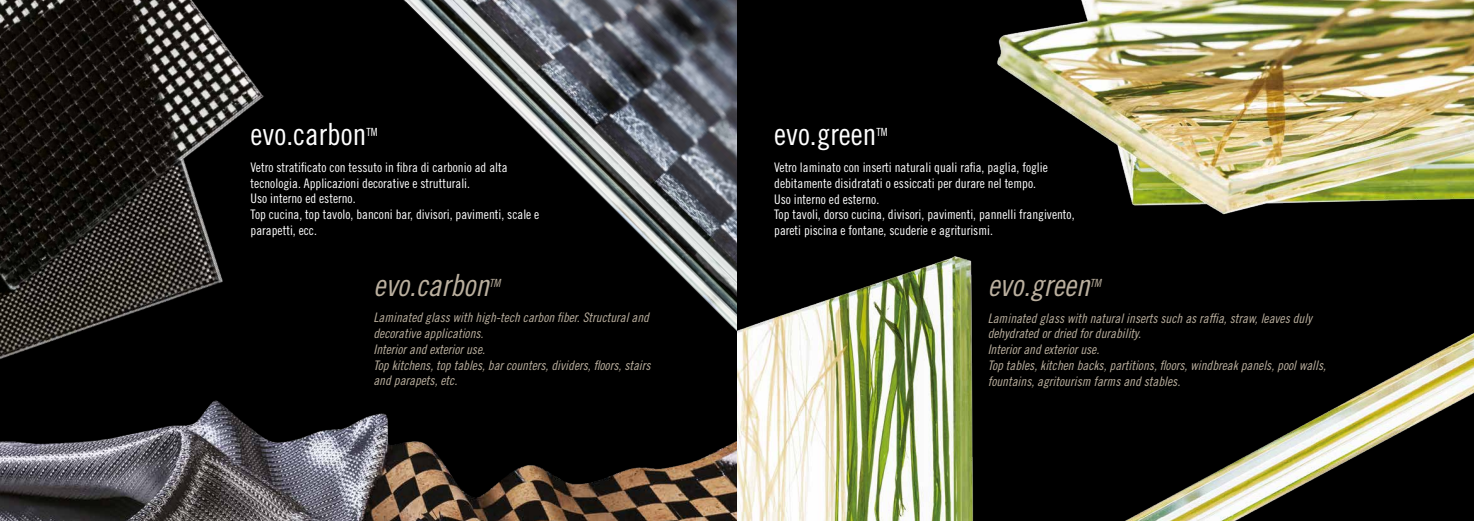
<style>
.page{position:relative;width:1474px;height:521px;background:#fff}
.page>*{position:absolute;margin:0;border:0;box-sizing:border-box;transform-origin:0 0}
.t1{font:30.62px "Trade Gothic Cond Eighteen";color:#fff}
.t2{font:30.62px "Trade Gothic Cond Eighteen Obl";color:#bbb09f}
.t3{font:13.12px/15.8px "Trade Gothic Cond Eighteen";color:#fff}
.t4{font:13.12px/15.8px "Trade Gothic Cond Eighteen Obl";color:#bbb09f}
.t5{font:11.2px "Trade Gothic Cond Eighteen";color:#fff}
.t6{font:11.2px "Trade Gothic Cond Eighteen Obl";color:#bbb09f}
</style>
<div class="page">
<div style="left:0;top:0;width:1473px;height:521px;background:#000"></div>
<img style="left:0;top:0;width:264px;height:359px">
<img style="left:0;top:400px;width:737px;height:121px">
<img style="left:403px;top:0;width:334px;height:331px">
<img style="left:737px;top:256px;width:236px;height:265px">
<img style="left:1125px;top:333px;width:348px;height:188px">
<img style="left:997px;top:0;width:476px;height:215px">
<h1 class="t1" style="left:251px;top:116px;width:117px">evo.carbon</h1>
<p class="t5" style="left:366px;top:126px;width:13px">TM</p>
<p class="t3" style="left:251px;top:159px;width:290px">Vetro stratificato con tessuto in fibra di carbonio ad alta tecnologia. Applicazioni decorative e strutturali.<br>Uso interno ed esterno.<br>Top cucina, top tavolo, banconi bar, divisori, pavimenti, scale e parapetti, ecc.</p>
<h1 class="t2" style="left:373px;top:267px;width:117px">evo.carbon</h1>
<p class="t6" style="left:489px;top:276px;width:13px">TM</p>
<p class="t4" style="left:373px;top:310px;width:279px">Laminated glass with high-tech carbon fiber. Structural and decorative applications.<br>Interior and exterior use.<br>Top kitchens, top tables, bar counters, dividers, floors, stairs and parapets, etc.</p>
<h1 class="t1" style="left:774px;top:116px;width:104px">evo.green</h1>
<p class="t5" style="left:876px;top:126px;width:13px">TM</p>
<p class="t3" style="left:774px;top:159px;width:302px">Vetro laminato con inserti naturali quali rafia, paglia, foglie debitamente disidratati o essiccati per durare nel tempo.<br>Uso interno ed esterno.<br>Top tavoli, dorso cucina, divisori, pavimenti, pannelli frangivento, pareti piscina e fontane, scuderie e agriturismi.</p>
<h1 class="t2" style="left:987px;top:267px;width:104px">evo.green</h1>
<p class="t6" style="left:1089px;top:276px;width:13px">TM</p>
<p class="t4" style="left:987px;top:310px;width:340px">Laminated glass with natural inserts such as raffia, straw, leaves duly dehydrated or dried for durability.<br>Interior and exterior use.<br>Top tables, kitchen backs, partitions, floors, windbreak panels, pool walls, fountains, agritourism farms and stables.</p>
</div>
